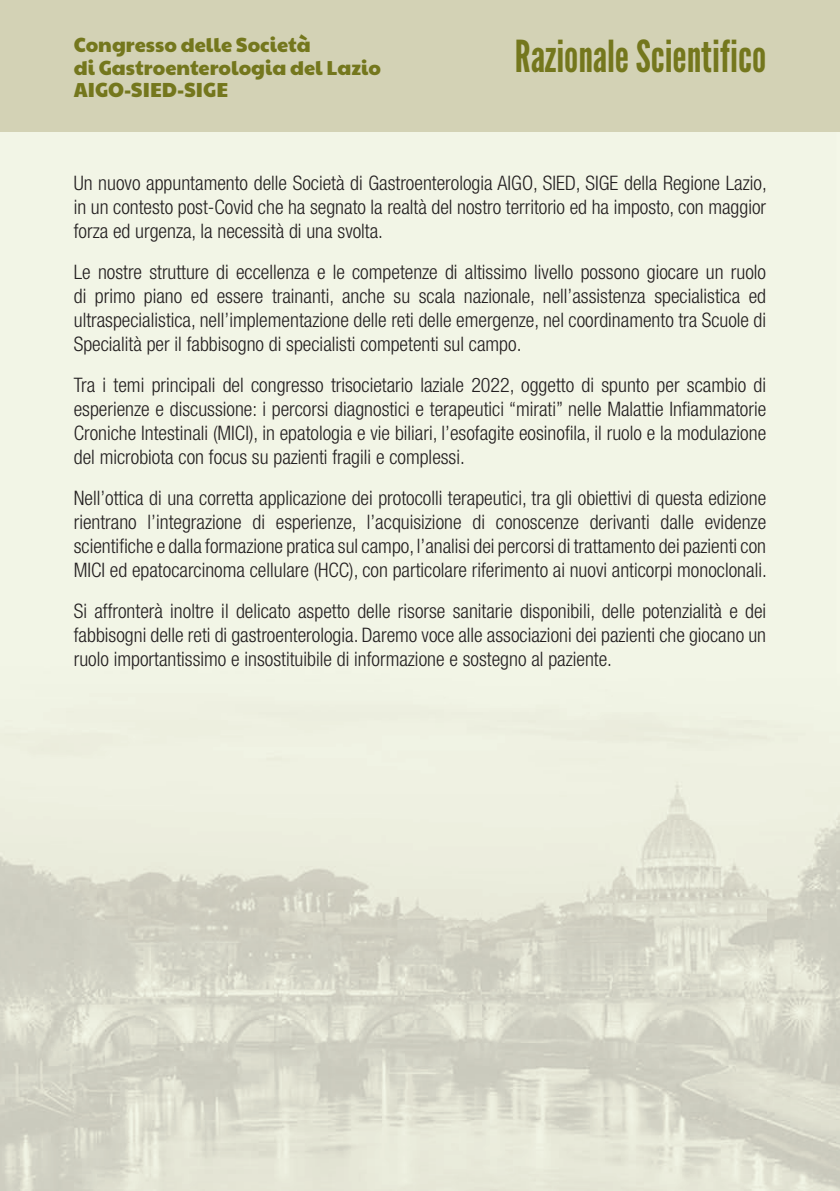
<style>
.page{position:relative;width:840px;height:1191px;background:#fff}
.page>*{position:absolute;margin:0;border:0;box-sizing:border-box;transform-origin:0 0}
.t1{font:44px "League Gothic";color:#74771d}
.t2{font:300 condensed 20px/24px "Helvetica Neue LT Std";color:#231f20;text-align:justify}
.t3{font:20px/22.2px "Paytone One";color:#74771d}
</style>
<div class="page">
<div style="left:0;top:0;width:839px;height:131px;background:#d3d2b5"></div>
<p class="t3" style="left:74px;top:32px;width:308px">Congresso delle Società<br>di Gastroenterologia del Lazio<br>AIGO-SIED-SIGE</p>
<h1 class="t1" style="left:514px;top:30px;width:253px">Razionale Scientifico</h1>
<p class="t2" style="left:74px;top:171px;width:694px">Un nuovo appuntamento delle Società di Gastroenterologia AIGO, SIED, SIGE della Regione Lazio, in un contesto post-Covid che ha segnato la realtà del nostro territorio ed ha imposto, con maggior forza ed urgenza, la necessità di una svolta.</p>
<p class="t2" style="left:74px;top:260px;width:693px">Le nostre strutture di eccellenza e le competenze di altissimo livello possono giocare un ruolo di primo piano ed essere trainanti, anche su scala nazionale, nell’assistenza specialistica ed ultraspecialistica, nell’implementazione delle reti delle emergenze, nel coordinamento tra Scuole di Specialità per il fabbisogno di specialisti competenti sul campo.</p>
<p class="t2" style="left:74px;top:373px;width:693px">Tra i temi principali del congresso trisocietario laziale 2022, oggetto di spunto per scambio di esperienze e discussione: i percorsi diagnostici e terapeutici “mirati” nelle Malattie Infiammatorie Croniche Intestinali (MICI), in epatologia e vie biliari, l’esofagite eosinofila, il ruolo e la modulazione del microbiota con focus su pazienti fragili e complessi.</p>
<p class="t2" style="left:74px;top:486px;width:694px">Nell’ottica di una corretta applicazione dei protocolli terapeutici, tra gli obiettivi di questa edizione rientrano l’integrazione di esperienze, l’acquisizione di conoscenze derivanti dalle evidenze scientifiche e dalla formazione pratica sul campo, l’analisi dei percorsi di trattamento dei pazienti con MICI ed epatocarcinoma cellulare (HCC), con particolare riferimento ai nuovi anticorpi monoclonali.</p>
<p class="t2" style="left:74px;top:599px;width:693px">Si affronterà inoltre il delicato aspetto delle risorse sanitarie disponibili, delle potenzialità e dei fabbisogni delle reti di gastroenterologia. Daremo voce alle associazioni dei pazienti che giocano un ruolo importantissimo e insostituibile di informazione e sostegno al paziente.</p>
</div>
